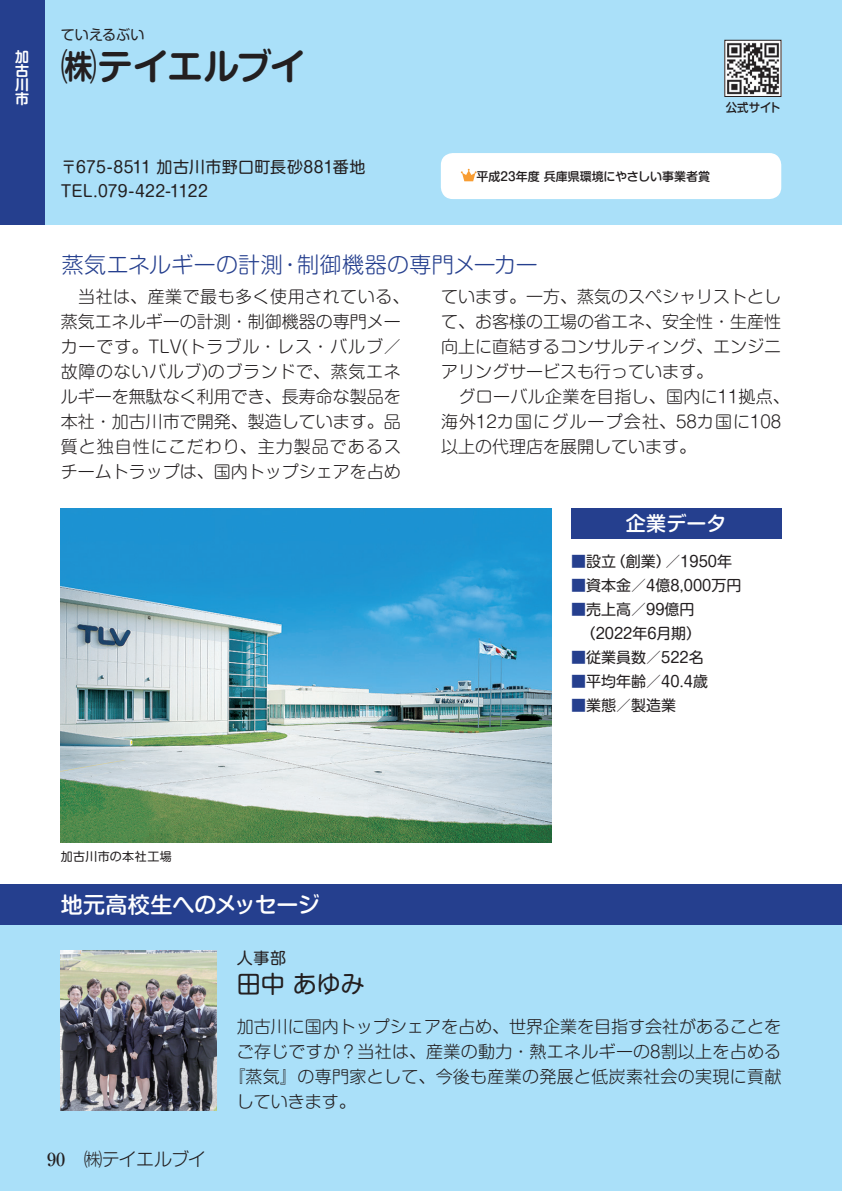
<style>
.page{position:relative;width:842px;height:1191px;background:#fff}
.page>*{position:absolute;margin:0;border:0;box-sizing:border-box;transform-origin:0 0}
.t1{font:700 36px "Shin M Go Pro De";letter-spacing:-.05em;color:#231f20}
.t2{font:24px "Shin M Go Pro";color:#231f20}
.t3{font:300 22px "Shin M Go Pro";letter-spacing:.01em;color:#253f8e}
.t4{font:500 22px "Shin M Go Pro";letter-spacing:-.005em;color:#fff}
.t5{font:500 20px "Shin M Go Pro";letter-spacing:.005em;color:#fff}
.t6{font:300 18px "Shin M Go Pro";letter-spacing:-.045em;color:#231f20}
.t7{font:500 18px "Ryumin Pro";color:#231f20}
.t8{font:300 17px/25px "Shin M Go Pro";color:#231f20}
.t9{font:16px/24px "Shin M Go Pro";letter-spacing:.015em;color:#231f20}
.t10{font:15px/24px "Shin M Go Pro";color:#231f20}
.t11{font:14px "Shin M Go Pro";letter-spacing:.01em;color:#231f20}
.t12{font:700 14px/14px "Shin M Go Pro De";color:#fff;text-align:justify}
.t13{font:500 12px "Shin M Go Pro";color:#231f20}
.t14{font:12px "Shin M Go Pro";letter-spacing:.025em;color:#231f20}
.t15{font:500 12px "Shin M Go Pro";color:#231f20;scale:.95 1}
.s1{color:#253f8e}
</style>
<div class="page">
<div style="left:0;top:884px;width:841px;height:307px;background:#aae0f9"></div>
<hr style="left:841px;top:884px;width:1px;height:307px;background:#aae0f9">
<div style="left:0;top:884px;width:841px;height:40px;background:#253f8e"></div>
<hr style="left:841px;top:884px;width:1px;height:40px;background:#253f8e">
<div style="left:0;top:0;width:841px;height:224px;background:#aae0f9"></div>
<hr style="left:841px;top:0;width:1px;height:224px;background:#aae0f9">
<div style="left:0;top:0;width:44px;height:224px;background:#253f8e"></div>
<img style="left:61px;top:508px;width:490px;height:334px">
<div style="left:441px;top:153px;width:340px;height:46px;background:#fff;border-radius:12px"></div>
<svg style="left:461px;top:169px;width:15px;height:12px"></svg>
<div style="left:571px;top:508px;width:210px;height:30px;background:#253f8e"></div>
<img style="left:61px;top:950px;width:156px;height:160px">
<img style="left:726px;top:42px;width:53px;height:53px">
<div style="left:724px;top:40px;width:57px;height:57px;border:1px solid #231f20"></div>
<p class="t12" style="left:15px;top:48px;width:15px">加古川市</p>
<p class="t11" style="left:61px;top:24px;width:85px">ていえるぶい</p>
<h1 class="t1" style="left:61px;top:37px;width:247px">㈱テイエルブイ</h1>
<p class="t9" style="left:61px;top:153px;width:306px">〒675-8511 加古川市野口町長砂881番地<br>TEL.079-422-1122</p>
<p class="t15" style="left:725px;top:97px;width:59px">公式サイト</p>
<p class="t13" style="left:476px;top:166px;width:235px">平成23年度 兵庫県環境にやさしい事業者賞</p>
<p class="t3" style="left:62px;top:247px;width:477px">蒸気エネルギーの計測・制御機器の専門メーカー</p>
<p class="t8" style="left:61px;top:282px;width:350px">　当社は、産業で最も多く使用されている、蒸気エネルギーの計測・制御機器の専門メーカーです。TLV(トラブル・レス・バルブ／故障のないバルブ)のブランドで、蒸気エネルギーを無駄なく利用でき、長寿命な製品を本社・加古川市で開発、製造しています。品質と独自性にこだわり、主力製品であるスチームトラップは、国内トップシェアを占め</p>
<p class="t8" style="left:441px;top:282px;width:350px">ています。一方、蒸気のスペシャリストとして、お客様の工場の省エネ、安全性・生産性向上に直結するコンサルティング、エンジニアリングサービスも行っています。<br>　グローバル企業を目指し、国内に11拠点、海外12カ国にグループ会社、58カ国に108以上の代理店を展開しています。</p>
<p class="t5" style="left:625px;top:507px;width:102px">企業データ</p>
<p class="t10" style="left:571px;top:548px;width:162px"><span class="s1">■</span>設立（創業）／1950年</p>
<p class="t10" style="left:571px;top:572px;width:172px"><span class="s1">■</span>資本金／4億8,000万円</p>
<p class="t10" style="left:571px;top:596px;width:131px"><span class="s1">■</span>売上高／99億円　（2022年6月期）</p>
<p class="t10" style="left:571px;top:644px;width:134px"><span class="s1">■</span>従業員数／522名</p>
<p class="t10" style="left:571px;top:668px;width:138px"><span class="s1">■</span>平均年齢／40.4歳</p>
<p class="t10" style="left:571px;top:692px;width:106px"><span class="s1">■</span>業態／製造業</p>
<p class="t14" style="left:61px;top:847px;width:112px">加古川市の本社工場</p>
<p class="t4" style="left:61px;top:886px;width:260px">地元高校生へのメッセージ</p>
<p class="t9" style="left:237px;top:944px;width:51px">人事部</p>
<h2 class="t2" style="left:237px;top:964px;width:129px">田中 あゆみ</h2>
<p class="t7" style="left:47px;top:1145px;width:19px">90</p>
<p class="t6" style="left:84px;top:1145px;width:124px">㈱テイエルブイ</p>
<p class="t8" style="left:237px;top:1012px;width:545px">加古川に国内トップシェアを占め、世界企業を目指す会社があることを</p>
<p class="t8" style="left:237px;top:1037px;width:546px">ご存じですか？当社は、産業の動力・熱エネルギーの8割以上を占める</p>
<p class="t8" style="left:228px;top:1062px;width:554px">『蒸気』の専門家として、今後も産業の発展と低炭素社会の実現に貢献</p>
<p class="t8" style="left:237px;top:1087px;width:120px">していきます。</p>
</div>
